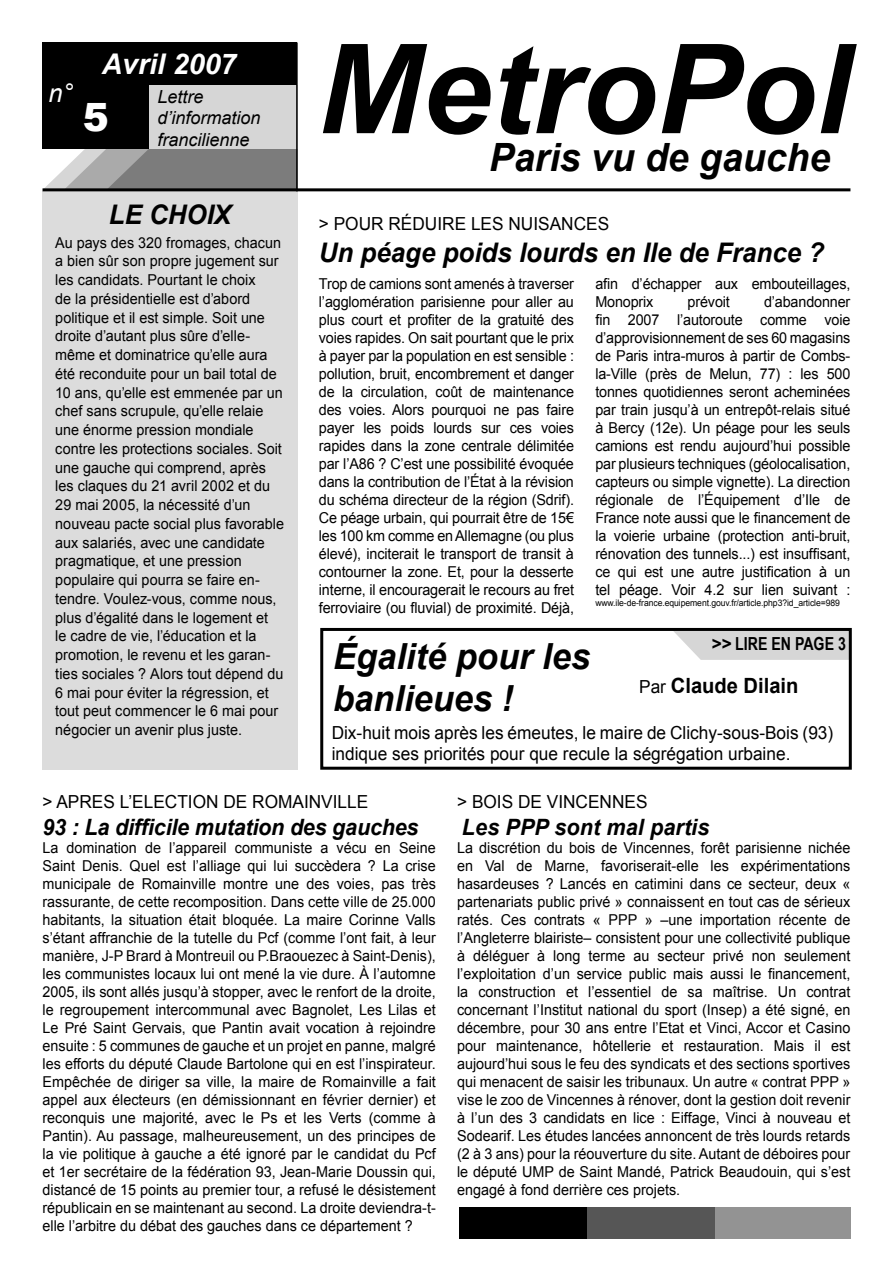
<style>
.page{position:relative;width:893px;height:1263px;background:#fff}
.page>*{position:absolute;margin:0;border:0;box-sizing:border-box;transform-origin:0 0}
.t1{font:italic 700 124.5px "Arial";color:#000}
.t2{font:italic 700 39px "Arial";color:#000;scale:.96 1}
.t3{font:900 39px "Arial";color:#fff}
.t4{font:italic 700 36px/42px "Arial";color:#000;scale:.96 1}
.t5{font:italic 700 28.5px "Arial";color:#fff}
._7__titre_Breves{font:italic 700 27px "Arial";color:#000;scale:.96 1}
.t6{font:italic 25.5px "Arial";color:#fff}
._7__titre_Breves-2{font:italic 700 22.5px "Arial";letter-spacing:-.01em;color:#000;scale:.96 1}
._4__text_Paragraph_Times{font:italic 700 22.5px "Arial";letter-spacing:.005em;color:#000;scale:.96 1}
._4_1_Text_intertitre_Arial{font:700 21px "Arial";color:#000;scale:.96 1}
._4_1_Text_intertitre_Arial-2{font:18px/21.6px "Arial";color:#000;scale:.96 1}
._1____sujet{font:18px "Arial";color:#000;scale:.96 1}
.t7{font:italic 18px/21.6px "Arial";color:#000}
._4__text_Paragraph_Times-2{font:18px "Arial";color:#000;scale:.96 1}
.t8{font:700 18px "Arial Narrow";color:#000;scale:.96 1}
._4__text_Paragraph_Times-3{font:15px/18px "Arial";color:#000;text-align:justify;scale:.96 1}
.t9{font:9px "Arial";letter-spacing:-.01em;color:#000;scale:.96 1}
.s1{font-family:"Arial";font-style:italic}
.s2{font-weight:400;font-size:18px}
</style>
<div class="page">
<svg style="left:45px;top:149px;width:251px;height:39px;background:#959595"></svg>
<div style="left:149px;top:85px;width:149px;height:64px;background:#d6d6d6"></div>
<svg style="left:674px;top:632px;width:174px;height:28px;background:#d9d9d9"></svg>
<div style="left:320px;top:628px;width:532px;height:142px;border:3px solid #000"></div>
<div style="left:101px;top:43px;width:196px;height:42px;background:#000"></div>
<div style="left:43px;top:191px;width:255px;height:579px;background:#dcdcdc"></div>
<div style="left:43px;top:43px;width:106px;height:106px;background:#000"></div>
<hr style="left:43px;top:188px;width:807px;height:3px;background:#000">
<div style="left:459px;top:1208px;width:391px;height:31px;background:#939393"></div>
<div style="left:459px;top:1208px;width:128px;height:31px;background:#000"></div>
<div style="left:587px;top:1208px;width:127px;height:31px;background:#565656"></div>
<hr style="left:296px;top:43px;width:2px;height:148px;background:#000">
<p class="t6" style="left:49px;top:77px;width:26px">n°</p>
<p class="t5" style="left:102px;top:46px;width:136px">Avril 2007</p>
<p class="t3" style="left:83px;top:89px;width:28px">5</p>
<p class="t7" style="left:157px;top:86px;width:105px">Lettre d’information francilienne</p>
<p class="t1" style="left:318px;top:9px;width:534px">MetroPol</p>
<p class="t2" style="left:489px;top:132px;width:357px">Paris vu de gauche</p>
<p class="_7__titre_Breves" style="left:109px;top:197px;width:129px">LE CHOIX</p>
<p class="_1____sujet" style="left:319px;top:212px;width:304px">&gt; POUR RÉDUIRE LES NUISANCES</p>
<p class="_7__titre_Breves" style="left:319px;top:235px;width:528px">Un péage poids lourds en Ile de France ?</p>
<p class="_4__text_Paragraph_Times-3" style="left:55px;top:233px;width:240px;line-height:18.8px;text-align:left">Au pays des 320 fromages, chacun a bien sûr son propre jugement sur les candidats. Pourtant le choix<br>de la présidentielle est d’abord politique et il est simple. Soit une droite d’autant plus sûre d’elle&shy;même et dominatrice qu’elle aura été reconduite pour un bail total de 10 ans, qu’elle est emmenée par un chef sans scrupule, qu’elle relaie une énorme pression mondiale contre les protections sociales. Soit une gauche qui comprend, après les claques du 21 avril 2002 et du 29 mai 2005, la nécessité d’un nouveau pacte social plus favorable aux salariés, avec une candidate pragmatique, et une pression populaire qui pourra se faire en&shy;tendre. Voulez-vous, comme nous, plus d’égalité dans le logement et<br>le cadre de vie, l’éducation et la promotion, le revenu et les garan&shy;ties sociales ? Alors tout dépend du 6 mai pour éviter la régression, et tout peut commencer le 6 mai pour négocier un avenir plus juste.</p>
<p class="_4__text_Paragraph_Times-3" style="left:319px;top:275px;width:267px">Trop de camions sont amenés à traverser l’agglomération parisienne pour aller au plus court et profiter de la gratuité des voies rapides. On sait pourtant que le prix à payer par la population en est sensible : pollution, bruit, encombrement et danger de la circulation, coût de maintenance des voies. Alors pourquoi ne pas faire payer les poids lourds sur ces voies rapides dans la zone centrale délimitée par l’A86 ? C’est une possibilité évoquée dans la contribution de l’État à la révision du schéma directeur de la région (Sdrif).<br>Ce péage urbain, qui pourrait être de 15€ les 100 km comme en Allemagne (ou plus élevé), inciterait le transport de transit à contourner la zone. Et, pour la desserte interne, il encouragerait le recours au fret ferroviaire (ou fluvial) de proximité. Déjà,</p>
<p class="_4__text_Paragraph_Times-3" style="left:595px;top:275px;width:267px">afin d’échapper aux embouteillages,<br>Monoprix</p>
<p class="_4__text_Paragraph_Times-3" style="left:595px;top:293px;width:267px;text-indent:169px">d’abandonner fin 2007 l’autoroute comme voie d’approvisionnement de ses 60 magasins de Paris intra-muros à partir de Combs&shy;la-Ville (près de Melun, 77) : les 500 tonnes quotidiennes seront acheminées par train jusqu’à un entrepôt-relais situé à Bercy (12e). Un péage pour les seuls camions est rendu aujourd’hui possible par plusieurs techniques (géolocalisation, capteurs ou simple vignette). La direction régionale de l’Équipement d’Ile de France note aussi que le financement de la voierie urbaine (protection anti-bruit, rénovation des tunnels...) est insuffisant, ce qui est une autre justification à un tel péage. Voir 4.2 sur lien suivant :</p>
<p class="t9" style="left:595px;top:596px;width:256px">www.ile-de-france.equipement.gouv.fr/article.php3?id_article=989</p>
<p class="_4__text_Paragraph_Times-3" style="left:688px;top:293px;width:46px">prévoit</p>
<p class="t4" style="left:333px;top:637px;width:269px">Égalité pour les banlieues !</p>
<p class="_4_1_Text_intertitre_Arial-2" style="left:332px;top:722px;width:524px">Dix-huit mois après les émeutes, le maire de Clichy-sous-Bois (93) indique ses priorités pour que recule la ségrégation urbaine.</p>
<p class="_1____sujet" style="left:43px;top:790px;width:341px">&gt; APRES L’ELECTION DE ROMAINVILLE</p>
<p class="_7__titre_Breves-2" style="left:43px;top:813px;width:393px">93 : La difficile mutation des gauches</p>
<p class="_4__text_Paragraph_Times-3" style="left:43px;top:839px;width:411px">La domination de l’appareil communiste a vécu en Seine Saint Denis. Quel est l’alliage qui lui succèdera ? La crise municipale de Romainville montre une des voies, pas très rassurante, de cette recomposition. Dans cette ville de 25.000 habitants, la situation était bloquée. La maire Corinne Valls s’étant affranchie de la tutelle du Pcf (comme l’ont fait, à leur manière, J-P Brard à Montreuil ou P.Braouezec à Saint-Denis), les communistes locaux lui ont mené la vie dure. À l’automne 2005, ils sont allés jusqu’à stopper, avec le renfort de la droite, le regroupement intercommunal avec Bagnolet, Les Lilas et Le Pré Saint Gervais, que Pantin avait vocation à rejoindre ensuite : 5 communes de gauche et un projet en panne, malgré les efforts du député Claude Bartolone qui en est l’inspirateur.<br>Empêchée de diriger sa ville, la maire de Romainville a fait appel aux électeurs (en démissionnant en février dernier) et reconquis une majorité, avec le Ps et les Verts (comme à Pantin). Au passage, malheureusement, un des principes de la vie politique à gauche a été ignoré par le candidat du Pcf et 1er secrétaire de la fédération 93, Jean-Marie Doussin qui, distancé de 15 points au premier tour, a refusé le désistement républicain en se maintenant au second. La droite deviendra-t&shy;elle l’arbitre du débat des gauches dans ce département ?</p>
<p class="t8" style="left:711px;top:630px;width:142px"><span class="s1">&gt;&gt;</span> LIRE EN PAGE 3</p>
<p class="_4_1_Text_intertitre_Arial" style="left:639px;top:672px;width:167px"><span class="s2">Par</span> Claude Dilain</p>
<p class="_4__text_Paragraph_Times-2" style="left:457px;top:790px;width:200px">&gt; BOIS DE VINCENNES</p>
<p class="_4__text_Paragraph_Times" style="left:462px;top:813px;width:259px">Les PPP sont mal partis</p>
<p class="_4__text_Paragraph_Times-3" style="left:457px;top:839px;width:411px">La discrétion du bois de Vincennes, forêt parisienne nichée en Val de Marne, favoriserait-elle les expérimentations hasardeuses ? Lancés en catimini dans ce secteur, deux « partenariats public privé » connaissent en tout cas de sérieux ratés. Ces contrats « PPP » –une importation récente de l’Angleterre blairiste– consistent pour une collectivité publique à déléguer à long terme au secteur privé non seulement l’exploitation d’un service public mais aussi le financement, la construction et l’essentiel de sa maîtrise. Un contrat concernant l’Institut national du sport (Insep) a été signé, en décembre, pour 30 ans entre l’Etat et Vinci, Accor et Casino pour maintenance, hôtellerie et restauration. Mais il est aujourd’hui sous le feu des syndicats et des sections sportives qui menacent de saisir les tribunaux. Un autre « contrat PPP » vise le zoo de Vincennes à rénover, dont la gestion doit revenir à l’un des 3 candidats en lice : Eiffage, Vinci à nouveau et Sodearif. Les études lancées annoncent de très lourds retards (2 à 3 ans) pour la réouverture du site. Autant de déboires pour le député UMP de Saint Mandé, Patrick Beaudouin, qui s’est engagé à fond derrière ces projets.</p>
</div>
